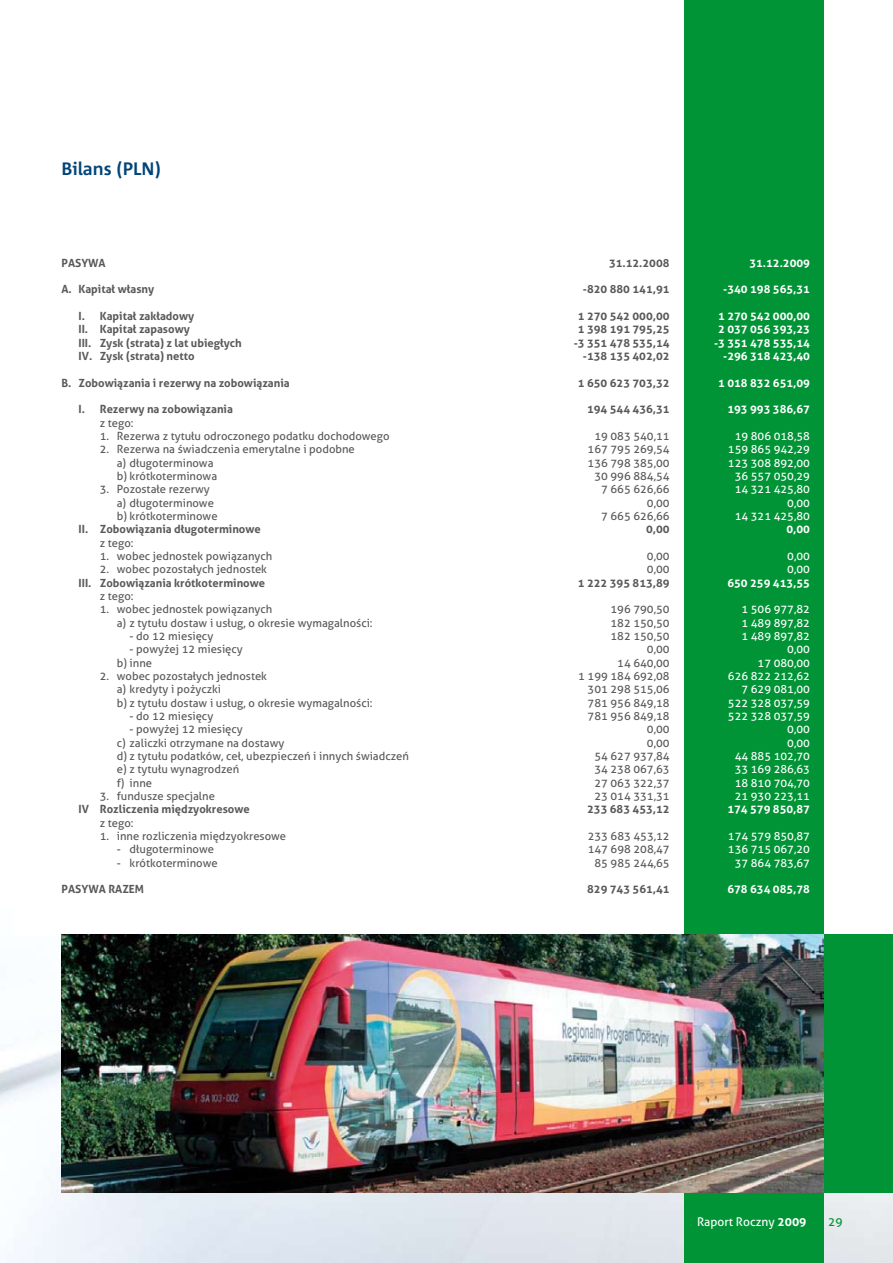
<style>
.page{position:relative;width:893px;height:1263px;background:#fff}
.page>*{position:absolute;margin:0;border:0;box-sizing:border-box;transform-origin:0 0}
.t1{font:700 18px "Corpid";color:#004578}
.t2{font:12px "Aller";color:#fff}
.t3{font:12px "Aller";color:#009436}
.t4{font:11.25px "Aller";color:#595959}
.t5{font:700 11.25px "Aller";color:#595959}
.t6{font:11.25px/13.4px "Aller";color:#fff;text-align:right}
.t7{font:700 11.25px/13.4px "Aller";color:#fff;text-align:right}
.s1{font-weight:700}
</style>
<div class="page">
<img style="left:0;top:0;width:893px;height:1263px">
<div style="left:685px;top:0;width:139px;height:1263px;background:#009436"></div>
<img style="left:61px;top:934px;width:763px;height:259px">
<div style="left:824px;top:934px;width:69px;height:259px;background:#009436"></div>
<h1 class="t1" style="left:61px;top:159px;width:101px">Bilans (PLN)</h1>
<p class="t5" style="left:61px;top:256px;width:46px">PASYWA</p>
<p class="t5" style="left:609px;top:256px;width:62px">31.12.2008</p>
<p class="t5" style="left:61px;top:282px;width:94px">A. Kapitał własny</p>
<p class="t5" style="left:583px;top:282px;width:88px">-820 880 141,91</p>
<p class="t5" style="left:78px;top:309px;width:117px">I. Kapitał zakładowy</p>
<p class="t5" style="left:578px;top:309px;width:93px">1 270 542 000,00</p>
<p class="t5" style="left:78px;top:322px;width:113px">II. Kapitał zapasowy</p>
<p class="t5" style="left:578px;top:322px;width:93px">1 398 191 795,25</p>
<p class="t5" style="left:79px;top:336px;width:165px">III. Zysk (strata) z lat ubiegłych</p>
<p class="t5" style="left:574px;top:336px;width:97px">-3 351 478 535,14</p>
<p class="t5" style="left:79px;top:349px;width:118px">IV. Zysk (strata) netto</p>
<p class="t5" style="left:583px;top:349px;width:88px">-138 135 402,02</p>
<p class="t5" style="left:62px;top:376px;width:230px">B. Zobowiązania i rezerwy na zobowiązania</p>
<p class="t5" style="left:578px;top:376px;width:93px">1 650 623 703,32</p>
<p class="t5" style="left:79px;top:402px;width:156px">I. Rezerwy na zobowiązania</p>
<p class="t5" style="left:587px;top:402px;width:84px">194 544 436,31</p>
<p class="t4" style="left:100px;top:416px;width:35px">z tego:</p>
<p class="t4" style="left:100px;top:429px;width:291px">1. Rezerwa z tytułu odroczonego podatku dochodowego</p>
<p class="t4" style="left:594px;top:429px;width:77px">19 083 540,11</p>
<p class="t4" style="left:100px;top:443px;width:257px">2. Rezerwa na świadczenia emerytalne i podobne</p>
<p class="t4" style="left:588px;top:443px;width:83px">167 795 269,54</p>
<p class="t4" style="left:117px;top:456px;width:98px">a) długoterminowa</p>
<p class="t4" style="left:588px;top:456px;width:83px">136 798 385,00</p>
<p class="t4" style="left:117px;top:469px;width:102px">b) krótkoterminowa</p>
<p class="t4" style="left:594px;top:469px;width:77px">30 996 884,54</p>
<p class="t4" style="left:100px;top:483px;width:111px">3. Pozostałe rezerwy</p>
<p class="t4" style="left:601px;top:483px;width:70px">7 665 626,66</p>
<p class="t4" style="left:117px;top:496px;width:99px">a) długoterminowe</p>
<p class="t4" style="left:647px;top:496px;width:24px">0,00</p>
<p class="t4" style="left:117px;top:509px;width:102px">b) krótkoterminowe</p>
<p class="t4" style="left:601px;top:509px;width:70px">7 665 626,66</p>
<p class="t5" style="left:79px;top:522px;width:184px">II. Zobowiązania długoterminowe</p>
<p class="t5" style="left:646px;top:522px;width:25px">0,00</p>
<p class="t4" style="left:100px;top:536px;width:35px">z tego:</p>
<p class="t4" style="left:100px;top:549px;width:174px">1. wobec jednostek powiązanych</p>
<p class="t4" style="left:647px;top:549px;width:24px">0,00</p>
<p class="t4" style="left:100px;top:563px;width:169px">2. wobec pozostałych jednostek</p>
<p class="t4" style="left:647px;top:563px;width:24px">0,00</p>
<p class="t5" style="left:79px;top:576px;width:188px">III. Zobowiązania krótkoterminowe</p>
<p class="t5" style="left:578px;top:576px;width:93px">1 222 395 813,89</p>
<p class="t4" style="left:100px;top:589px;width:35px">z tego:</p>
<p class="t4" style="left:100px;top:603px;width:174px">1. wobec jednostek powiązanych</p>
<p class="t4" style="left:611px;top:603px;width:61px">196 790,50</p>
<p class="t4" style="left:117px;top:616px;width:257px">a) z tytułu dostaw i usług, o okresie wymagalności:</p>
<p class="t4" style="left:611px;top:616px;width:61px">182 150,50</p>
<p class="t4" style="left:130px;top:629px;width:85px">- do 12 miesięcy</p>
<p class="t4" style="left:611px;top:629px;width:61px">182 150,50</p>
<p class="t4" style="left:130px;top:643px;width:115px">- powyżej 12 miesięcy</p>
<p class="t4" style="left:647px;top:643px;width:24px">0,00</p>
<p class="t4" style="left:117px;top:656px;width:37px">b) inne</p>
<p class="t4" style="left:617px;top:656px;width:54px">14 640,00</p>
<p class="t4" style="left:100px;top:669px;width:169px">2. wobec pozostałych jednostek</p>
<p class="t4" style="left:578px;top:669px;width:93px">1 199 184 692,08</p>
<p class="t4" style="left:117px;top:683px;width:106px">a) kredyty i pożyczki</p>
<p class="t4" style="left:588px;top:683px;width:83px">301 298 515,06</p>
<p class="t4" style="left:117px;top:696px;width:257px">b) z tytułu dostaw i usług, o okresie wymagalności:</p>
<p class="t4" style="left:588px;top:696px;width:83px">781 956 849,18</p>
<p class="t4" style="left:130px;top:709px;width:85px">- do 12 miesięcy</p>
<p class="t4" style="left:588px;top:709px;width:83px">781 956 849,18</p>
<p class="t4" style="left:130px;top:723px;width:115px">- powyżej 12 miesięcy</p>
<p class="t4" style="left:647px;top:723px;width:24px">0,00</p>
<p class="t4" style="left:117px;top:736px;width:169px">c) zaliczki otrzymane na dostawy</p>
<p class="t4" style="left:647px;top:736px;width:24px">0,00</p>
<p class="t4" style="left:117px;top:749px;width:294px">d) z tytułu podatków, ceł, ubezpieczeń i innych świadczeń</p>
<p class="t4" style="left:594px;top:749px;width:77px">54 627 937,84</p>
<p class="t4" style="left:117px;top:762px;width:124px">e) z tytułu wynagrodzeń</p>
<p class="t4" style="left:594px;top:762px;width:77px">34 238 067,63</p>
<p class="t4" style="left:117px;top:776px;width:37px">f) inne</p>
<p class="t4" style="left:594px;top:776px;width:77px">27 063 322,37</p>
<p class="t4" style="left:100px;top:789px;width:117px">3. fundusze specjalne</p>
<p class="t4" style="left:594px;top:789px;width:77px">23 014 331,31</p>
<p class="t5" style="left:79px;top:802px;width:173px">IV Rozliczenia międzyokresowe</p>
<p class="t5" style="left:587px;top:802px;width:84px">233 683 453,12</p>
<p class="t4" style="left:100px;top:816px;width:35px">z tego:</p>
<p class="t4" style="left:100px;top:829px;width:188px">1. inne rozliczenia międzyokresowe</p>
<p class="t4" style="left:588px;top:829px;width:83px">233 683 453,12</p>
<p class="t4" style="left:117px;top:842px;width:99px">- długoterminowe</p>
<p class="t4" style="left:588px;top:842px;width:83px">147 698 208,47</p>
<p class="t4" style="left:117px;top:856px;width:102px">- krótkoterminowe</p>
<p class="t4" style="left:594px;top:856px;width:77px">85 985 244,65</p>
<p class="t5" style="left:62px;top:882px;width:84px">PASYWA RAZEM</p>
<p class="t5" style="left:587px;top:882px;width:84px">829 743 561,41</p>
<p class="t7" style="left:749px;top:256px;width:62px">31.12.2009</p>
<p class="t7" style="left:723px;top:283px;width:88px">-340 198 565,31</p>
<p class="t7" style="left:714px;top:309px;width:97px">1 270 542 000,00<br>2 037 056 393,23 -3 351 478 535,14 -296 318 423,40</p>
<p class="t7" style="left:718px;top:376px;width:93px">1 018 832 651,09</p>
<p class="t7" style="left:727px;top:403px;width:84px">193 993 386,67</p>
<p class="t6" style="left:728px;top:429px;width:83px">19 806 018,58<br>159 865 942,29<br>123 308 892,00<br>36 557 050,29<br>14 321 425,80<br>0,00<br>14 321 425,80</p>
<p class="t7" style="left:786px;top:523px;width:25px">0,00</p>
<p class="t6" style="left:787px;top:549px;width:24px;text-align:left">0,00<br>0,00</p>
<p class="t7" style="left:727px;top:576px;width:84px">650 259 413,55</p>
<p class="t6" style="left:728px;top:603px;width:83px">1 506 977,82<br>1 489 897,82<br>1 489 897,82<br>0,00<br>17 080,00<br>626 822 212,62<br>7 629 081,00<br>522 328 037,59<br>522 328 037,59<br>0,00<br>0,00<br>44 885 102,70<br>33 169 286,63<br>18 810 704,70<br>21 930 223,11</p>
<p class="t7" style="left:727px;top:803px;width:84px">174 579 850,87</p>
<p class="t6" style="left:728px;top:829px;width:83px">174 579 850,87<br>136 715 067,20<br>37 864 783,67</p>
<p class="t7" style="left:727px;top:883px;width:84px">678 634 085,78</p>
<p class="t2" style="left:697px;top:1214px;width:111px">Raport Roczny <span class="s1">2009</span></p>
<p class="t3" style="left:828px;top:1214px;width:16px">29</p>
</div>
